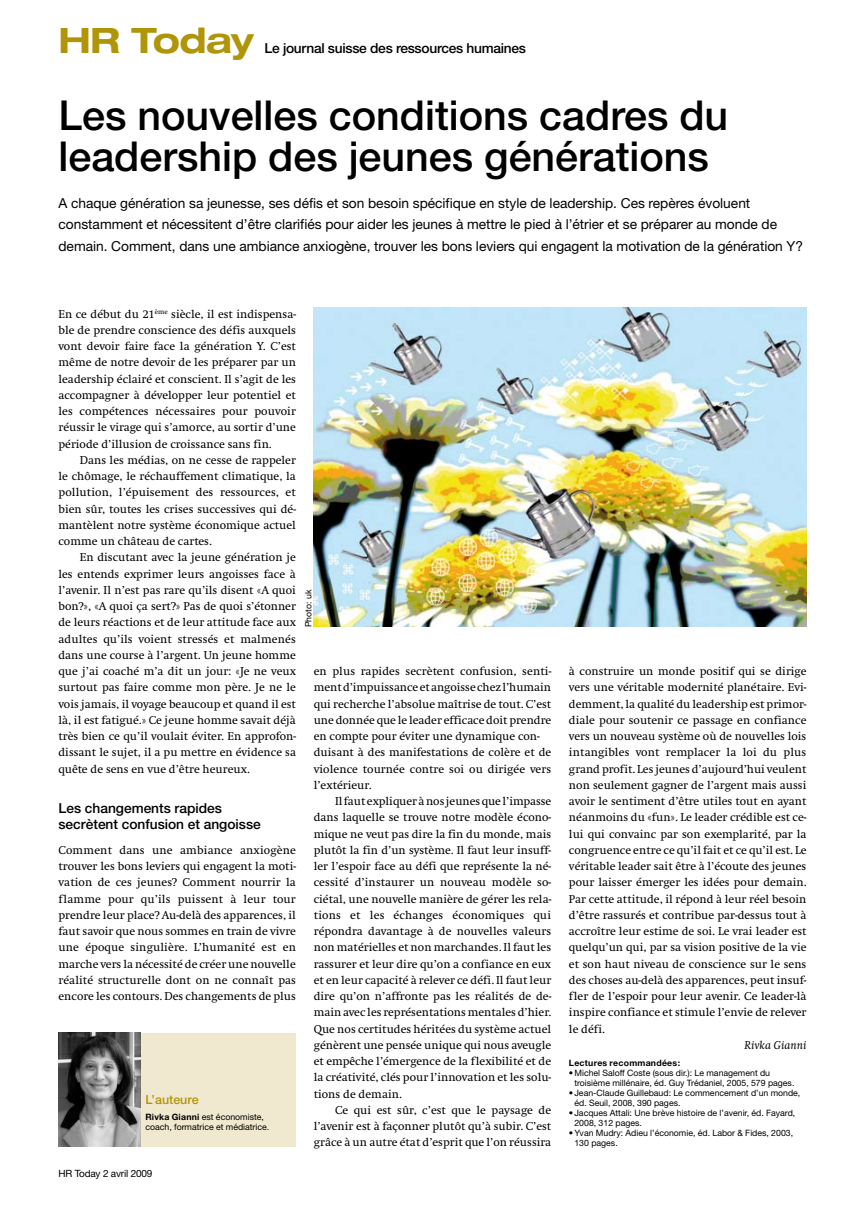
<style>
.page{position:relative;width:865px;height:1205px;background:#fff}
.page>*{position:absolute;margin:0;border:0;box-sizing:border-box;transform-origin:0 0}
.t1{font:500 41.25px/41.2px "Helvetica Neue";color:#000}
.t2{font:700 expanded 35px "Helvetica Neue";letter-spacing:-.02em;color:#b09509}
.t3{font:13.75px/21.2px "Helvetica Neue";color:#000}
.t4{font:500 13.75px/16.2px "Helvetica Neue";color:#000}
.t5{font:500 13.75px "Helvetica Neue";letter-spacing:-.02em;color:#000}
.t6{font:500 12.5px "Helvetica Neue";color:#b09509}
.t7{font:11.88px/16.2px "Swift EF";color:#000;text-align:justify}
.t8{font:italic 11.88px "Swift EF";color:#000}
.t9{font:10px "Helvetica Neue";letter-spacing:-.02em;color:#000}
.t10{font:8.75px/10px "Helvetica Neue";color:#000}
.t11{font:700 8.75px "Helvetica Neue";letter-spacing:.03em;color:#000}
.s1{font-weight:700}
</style>
<div class="page">
<div style="left:58px;top:1033px;width:238px;height:113px;background:#f1e9cf"></div>
<img style="left:58px;top:1033px;width:82px;height:113px">
<img style="left:314px;top:307px;width:492px;height:319px">
<h2 class="t2" style="left:58px;top:19px;width:197px">HR Today</h2>
<p class="t5" style="left:264px;top:40px;width:263px">Le journal suisse des ressources humaines</p>
<h1 class="t1" style="left:58px;top:94px;width:671px">Les nouvelles conditions cadres du leadership des jeunes générations</h1>
<p class="t3" style="left:58px;top:192px;width:746px">A chaque génération sa jeunesse, ses défis et son besoin spécifique en style de leadership. Ces repères évoluent constamment et nécessitent d’être clarifiés pour aider les jeunes à mettre le pied à l’étrier et se préparer au monde de demain. Comment, dans une ambiance anxiogène, trouver les bons leviers qui engagent la motivation de la génération Y?</p>
<p class="t7" style="left:58px;top:306px;width:239px">En ce début du 21<sup>ème</sup> siècle, il est indispensa&shy;ble de prendre conscience des défis auxquels vont devoir faire face la génération Y. C’est même de notre devoir de les préparer par un leadership éclairé et conscient. Il s’agit de les accompagner à développer leur potentiel et les compétences nécessaires pour pouvoir réussir le virage qui s’amorce, au sortir d’une période d’illusion de croissance sans fin.</p>
<p class="t7" style="left:58px;top:452px;width:239px;text-indent:21px">Dans les médias, on ne cesse de rappeler le chômage, le réchauffement climatique, la pollution, l’épuisement des ressources, et bien sûr, toutes les crises successives qui dé&shy;mantèlent notre système économique actuel comme un château de cartes.</p>
<p class="t7" style="left:58px;top:549px;width:239px;text-indent:21px">En discutant avec la jeune génération je les entends exprimer leurs angoisses face à l’avenir. Il n’est pas rare qu’ils disent «A quoi bon?», «A quoi ça sert?» Pas de quoi s’étonner de leurs réactions et de leur attitude face aux adultes qu’ils voient stressés et malmenés dans une course à l’argent. Un jeune homme que j’ai coaché m’a dit un jour: «Je ne veux surtout pas faire comme mon père. Je ne le vois jamais, il voyage beaucoup et quand il est là, il est fatigué.» Ce jeune homme savait déjà très bien ce qu’il voulait éviter. En approfon&shy;dissant le sujet, il a pu mettre en évidence sa quête de sens en vue d’être heureux.</p>
<p class="t4" style="left:58px;top:799px;width:204px">Les changements rapides secrètent confusion et angoisse</p>
<p class="t7" style="left:58px;top:842px;width:239px">Comment dans une ambiance anxiogène trouver les bons leviers qui engagent la moti&shy;vation de ces jeunes? Comment nourrir la flamme pour qu’ils puissent à leur tour prendre leur place? Au-delà des apparences, il faut savoir que nous sommes en train de vivre une époque singulière. L’humanité est en marche vers la nécessité de créer une nouvelle réalité structurelle dont on ne connaît pas encore les contours. Des changements de plus</p>
<p class="t6" style="left:145px;top:1092px;width:55px">L’auteure</p>
<p class="t10" style="left:145px;top:1111px;width:125px"><span class="s1">Rivka Gianni</span> est économiste, coach, formatrice et médiatrice.</p>
<p class="t9" style="left:58px;top:1168px;width:95px">HR Today 2 avril 2009</p>
<p class="t10" style="left:303px;top:627px;width:39px;rotate:-90deg">Photo: uk</p>
<p class="t7" style="left:314px;top:663px;width:239px;text-align:left">en plus rapides secrètent confusion, senti&shy;ment d’impuissance et angoisse chez l’humain qui recherche l’absolue maîtrise de tout. C’est une donnée que le leader efficace doit prendre en compte pour éviter une dynamique con&shy;duisant à des manifestations de colère et de violence tournée contre soi ou dirigée vers l’extérieur.</p>
<p class="t7" style="left:314px;top:793px;width:239px;text-indent:21px">Il faut expliquer à nos jeunes que l’impasse dans laquelle se trouve notre modèle écono&shy;mique ne veut pas dire la fin du monde, mais plutôt la fin d’un système. Il faut leur insuff&shy;ler l’espoir face au défi que représente la né&shy;cessité d’instaurer un nouveau modèle so&shy;ciétal, une nouvelle manière de gérer les rela&shy;tions et les échanges économiques qui répondra davantage à de nouvelles valeurs non matérielles et non marchandes. Il faut les rassurer et leur dire qu’on a confiance en eux et en leur capacité à relever ce défi. Il faut leur dire qu’on n’affronte pas les réalités de de&shy;main avec les représentations mentales d’hier.<br>Que nos certitudes héritées du système actuel génèrent une pensée unique qui nous aveugle et empêche l’émergence de la flexibilité et de la créativité, clés pour l’innovation et les solu&shy;tions de demain.</p>
<p class="t7" style="left:314px;top:1102px;width:239px;text-indent:21px">Ce qui est sûr, c’est que le paysage de l’avenir est à façonner plutôt qu’à subir. C’est grâce à un autre état d’esprit que l’on réussira</p>
<p class="t7" style="left:569px;top:663px;width:239px">à construire un monde positif qui se dirige vers une véritable modernité planétaire. Evi&shy;demment, la qualité du leadership est primor&shy;diale pour soutenir ce passage en confiance vers un nouveau système où de nouvelles lois intangibles vont remplacer la loi du plus grand profit. Les jeunes d’aujourd’hui veulent non seulement gagner de l’argent mais aussi avoir le sentiment d’être utiles tout en ayant néanmoins du «fun». Le leader crédible est ce&shy;lui qui convainc par son exemplarité, par la congruence entre ce qu’il fait et ce qu’il est. Le véritable leader sait être à l’écoute des jeunes pour laisser émerger les idées pour demain.<br>Par cette attitude, il répond à leur réel besoin d’être rassurés et contribue par-dessus tout à accroître leur estime de soi. Le vrai leader est quelqu’un qui, par sa vision positive de la vie et son haut niveau de conscience sur le sens des choses au-delà des apparences, peut insuf&shy;fler de l’espoir pour leur avenir. Ce leader-là inspire confiance et stimule l’envie de relever le défi.</p>
<p class="t8" style="left:744px;top:1038px;width:63px">Rivka Gianni</p>
<p class="t11" style="left:569px;top:1057px;width:113px">Lectures recommandées:</p>
<p class="t10" style="left:574px;top:1068px;width:221px;text-indent:-5px">• Michel Saloff Coste (sous dir.): Le management du troisième millénaire, éd. Guy Trédaniel, 2005, 579 pages.</p>
<p class="t10" style="left:574px;top:1088px;width:227px;text-indent:-5px">• Jean-Claude Guillebaud: Le commencement d’un monde, éd. Seuil, 2008, 390 pages.</p>
<p class="t10" style="left:574px;top:1108px;width:222px;text-indent:-5px">• Jacques Attali: Une brève histoire de l’avenir, éd. Fayard,<br>2008, 312 pages.</p>
<p class="t10" style="left:574px;top:1128px;width:220px;text-indent:-5px">• Yvan Mudry: Adieu l’économie, éd. Labor &amp; Fides, 2003,<br>130 pages.</p>
</div>
